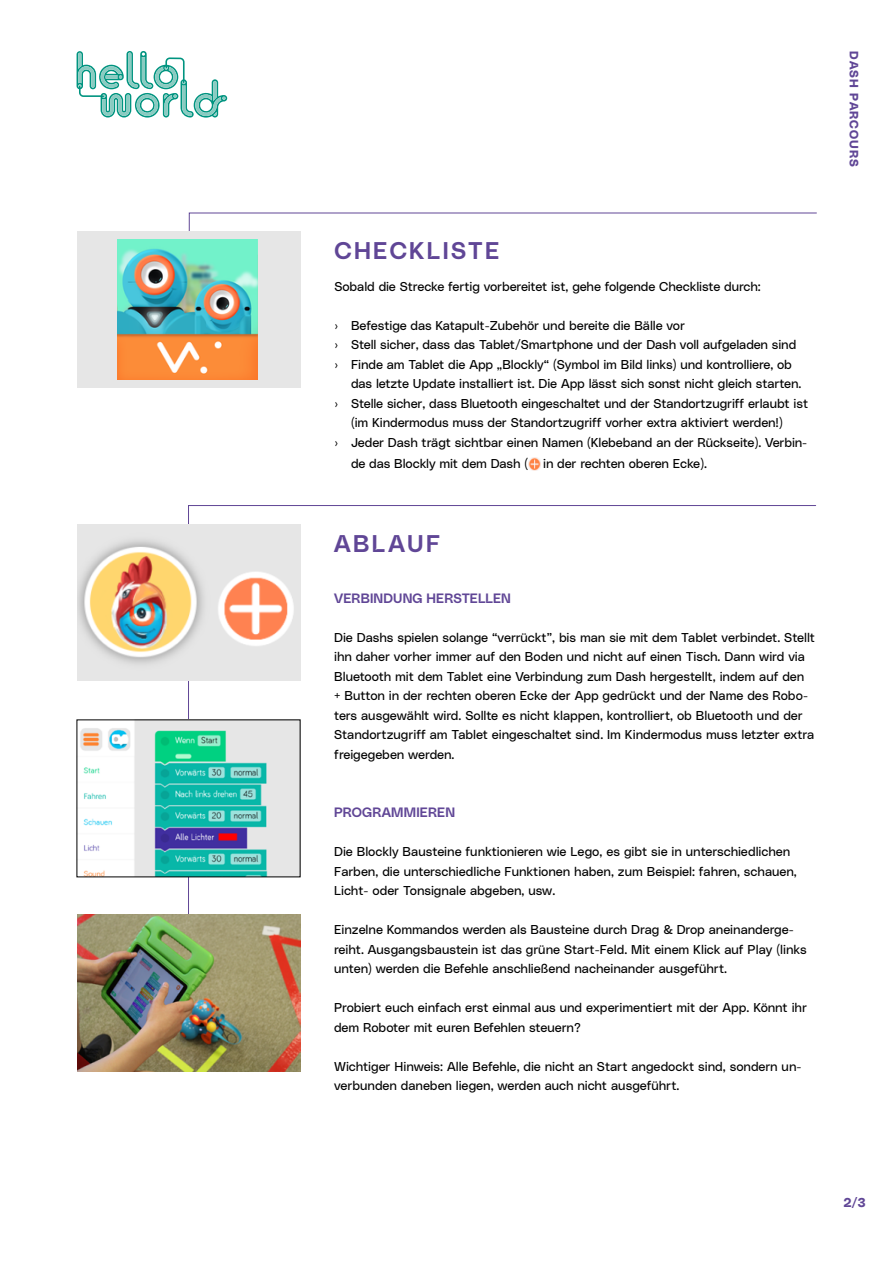
<style>
.page{position:relative;width:893px;height:1263px;background:#fff}
.page>*{position:absolute;margin:0;border:0;box-sizing:border-box;transform-origin:0 0}
.t1{font:24px "Lentia Nova Median";letter-spacing:.1em;color:#604696}
.t2{font:13.5px "Lentia Nova Median";letter-spacing:.015em;color:#604696}
.t3{font:12.75px/19.5px "Lentia Nova Neutral";letter-spacing:-.01em;color:#000}
.t4{font:12.75px "Lentia Nova Bulky";color:#604696}
.t5{font:12px "Lentia Nova Bulky";letter-spacing:.09em;color:#604696}
.s1{font-family:"Lato"}
</style>
<div class="page">
<svg style="left:189px;top:212px;width:628px;height:20px"></svg>
<svg style="left:188px;top:505px;width:628px;height:410px"></svg>
<div style="left:77px;top:232px;width:224px;height:156px;background:#e6e6e6"></div>
<img style="left:118px;top:240px;width:139px;height:139px">
<div style="left:77px;top:525px;width:224px;height:156px;background:#e6e6e6"></div>
<img style="left:77px;top:540px;width:217px;height:124px">
<svg style="left:528px;top:458px;width:13px;height:12px"></svg>
<img style="left:80px;top:722px;width:218px;height:153px">
<img style="left:77px;top:915px;width:224px;height:157px">
<svg style="left:77px;top:51px;width:150px;height:67px"></svg>
<h1 class="t1" style="left:334px;top:232px;width:166px">CHECKLISTE</h1>
<p class="t3" style="left:334px;top:275px;width:428px">Sobald die Strecke fertig vorbereitet ist, gehe folgende Checkliste durch:</p>
<p class="t3" style="left:334px;top:314px;width:352px"><span class="s1">›</span> Befestige das Katapult-Zubehör und bereite die Bälle vor</p>
<p class="t3" style="left:334px;top:334px;width:463px"><span class="s1">›</span> Stell sicher, dass das Tablet/Smartphone und der Dash voll aufgeladen sind</p>
<p class="t3" style="left:334px;top:353px;width:459px"><span class="s1">›</span> Finde am Tablet die App „Blockly“ (Symbol im Bild links) und kontrolliere, ob</p>
<p class="t3" style="left:351px;top:373px;width:452px">das letzte Update installiert ist. Die App lässt sich sonst nicht gleich starten.</p>
<p class="t3" style="left:334px;top:392px;width:475px"><span class="s1">›</span> Stelle sicher, dass Bluetooth eingeschaltet und der Standortzugriff erlaubt ist</p>
<p class="t3" style="left:351px;top:412px;width:433px">(im Kindermodus muss der Standortzugriff vorher extra aktiviert werden!)</p>
<p class="t3" style="left:334px;top:431px;width:474px"><span class="s1">›</span> Jeder Dash trägt sichtbar einen Namen (Klebeband an der Rückseite). Verbin-</p>
<p class="t3" style="left:351px;top:453px;width:358px">de das Blockly mit dem Dash ( in der rechten oberen Ecke).</p>
<h1 class="t1" style="left:334px;top:525px;width:107px">ABLAUF</h1>
<p class="t2" style="left:334px;top:587px;width:178px">VERBINDUNG HERSTELLEN</p>
<p class="t3" style="left:334px;top:626px;width:482px">Die Dashs spielen solange “verrückt”, bis man sie mit dem Tablet verbindet. Stellt ihn daher vorher immer auf den Boden und nicht auf einen Tisch. Dann wird via Bluetooth mit dem Tablet eine Verbindung zum Dash hergestellt, indem auf den<br>+ Button in der rechten oberen Ecke der App gedrückt und der Name des Robo&shy;ters ausgewählt wird. Sollte es nicht klappen, kontrolliert, ob Bluetooth und der Standortzugriff am Tablet eingeschaltet sind. Im Kindermodus muss letzter extra freigegeben werden.</p>
<p class="t2" style="left:334px;top:802px;width:123px">PROGRAMMIEREN</p>
<p class="t3" style="left:334px;top:841px;width:464px">Die Blockly Bausteine funktionieren wie Lego, es gibt sie in unterschiedlichen<br>Farben, die unterschiedliche Funktionen haben, zum Beispiel: fahren, schauen,<br>Licht- oder Tonsignale abgeben, usw.</p>
<p class="t3" style="left:334px;top:919px;width:474px">Einzelne Kommandos werden als Bausteine durch Drag &amp; Drop aneinanderge&shy;reiht. Ausgangsbaustein ist das grüne Start-Feld. Mit einem Klick auf Play (links unten) werden die Befehle anschließend nacheinander ausgeführt.</p>
<p class="t3" style="left:334px;top:997px;width:474px">Probiert euch einfach erst einmal aus und experimentiert mit der App. Könnt ihr dem Roboter mit euren Befehlen steuern?</p>
<p class="t3" style="left:334px;top:1055px;width:469px">Wichtiger Hinweis: Alle Befehle, die nicht an Start angedockt sind, sondern un&shy;verbunden daneben liegen, werden auch nicht ausgeführt.</p>
<p class="t5" style="left:863px;top:51px;width:117px;rotate:90deg">DASH PARCOURS</p>
<p class="t4" style="left:844px;top:1193px;width:24px">2/3</p>
</div>
